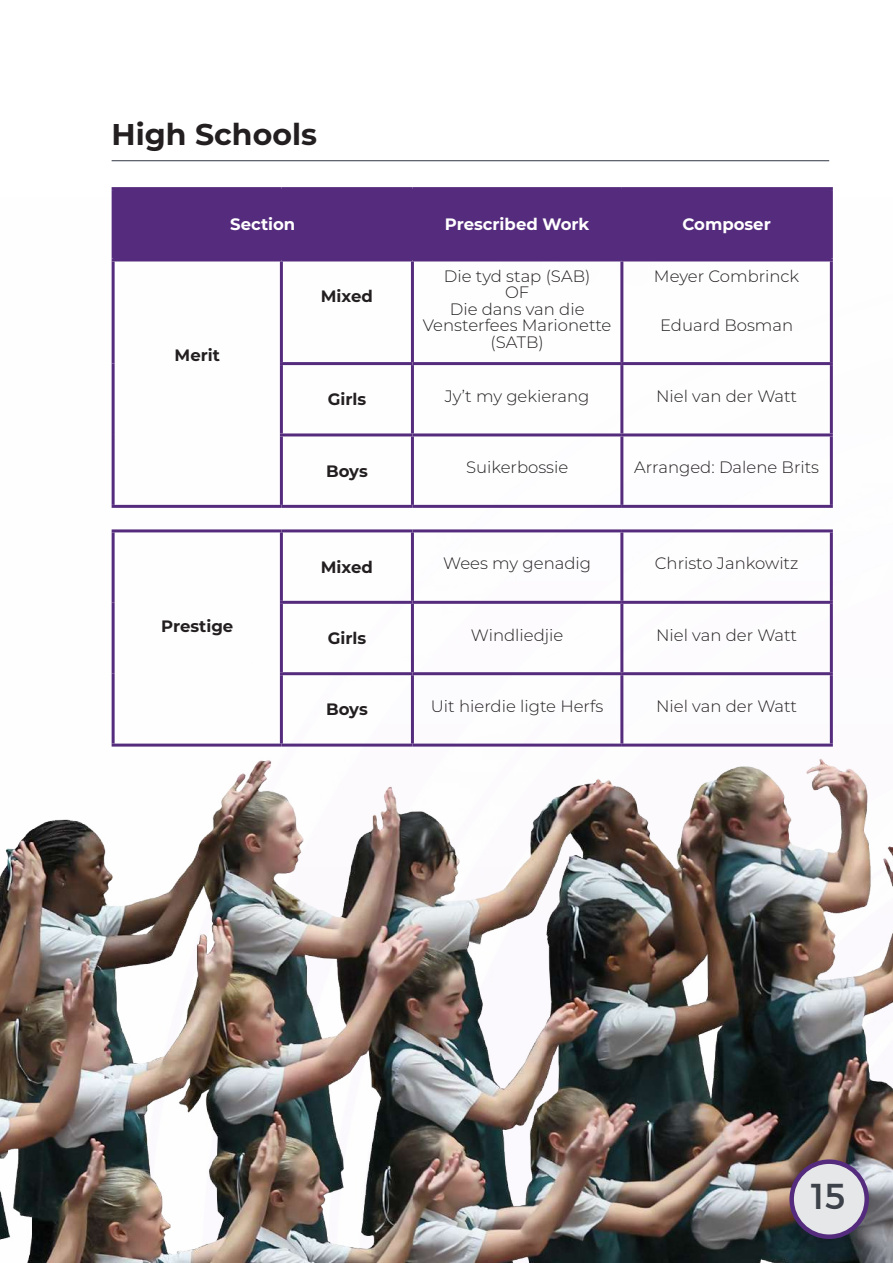
<style>
.page{position:relative;width:893px;height:1263px;background:#fff}
.page>*{position:absolute;margin:0;border:0;box-sizing:border-box;transform-origin:0 0}
.t1{font:36px "Montserrat";color:#3d424a}
.t2{font:700 30px "Montserrat";color:#231f20}
.t3{font:300 16.5px/16.5px "Montserrat";color:#231f20;text-align:center}
.t4{font:700 16.5px "Montserrat";color:#231f20}
.t5{font:700 16.5px "Montserrat";color:#fff}
</style>
<div class="page">
<img style="left:0;top:736px;width:893px;height:527px">
<hr style="left:112px;top:160px;width:717px;height:1px;background:#2f3743">
<div style="left:115px;top:190px;width:715px;height:68px;background:#552c7d"></div>
<hr style="left:112px;top:187px;width:169px;height:3px;background:#552c7d">
<hr style="left:112px;top:190px;width:3px;height:68px;background:#552c7d">
<hr style="left:281px;top:187px;width:131px;height:3px;background:#552c7d">
<hr style="left:412px;top:187px;width:210px;height:3px;background:#552c7d">
<hr style="left:622px;top:187px;width:211px;height:3px;background:#552c7d">
<hr style="left:830px;top:190px;width:3px;height:68px;background:#552c7d">
<hr style="left:281px;top:258px;width:131px;height:3px;background:#552c7d">
<hr style="left:280px;top:362px;width:132px;height:3px;background:#552c7d">
<hr style="left:280px;top:433px;width:132px;height:3px;background:#552c7d">
<hr style="left:281px;top:505px;width:131px;height:3px;background:#552c7d">
<hr style="left:412px;top:258px;width:210px;height:3px;background:#552c7d">
<hr style="left:411px;top:261px;width:3px;height:101px;background:#552c7d">
<hr style="left:412px;top:362px;width:210px;height:3px;background:#552c7d">
<hr style="left:411px;top:365px;width:3px;height:68px;background:#552c7d">
<hr style="left:412px;top:433px;width:210px;height:3px;background:#552c7d">
<hr style="left:411px;top:436px;width:3px;height:69px;background:#552c7d">
<hr style="left:412px;top:505px;width:210px;height:3px;background:#552c7d">
<hr style="left:622px;top:258px;width:211px;height:3px;background:#552c7d">
<hr style="left:620px;top:261px;width:3px;height:101px;background:#552c7d">
<hr style="left:830px;top:261px;width:3px;height:101px;background:#552c7d">
<hr style="left:622px;top:362px;width:211px;height:3px;background:#552c7d">
<hr style="left:620px;top:365px;width:3px;height:68px;background:#552c7d">
<hr style="left:830px;top:365px;width:3px;height:68px;background:#552c7d">
<hr style="left:622px;top:433px;width:211px;height:3px;background:#552c7d">
<hr style="left:620px;top:436px;width:3px;height:69px;background:#552c7d">
<hr style="left:830px;top:436px;width:3px;height:69px;background:#552c7d">
<hr style="left:622px;top:505px;width:211px;height:3px;background:#552c7d">
<hr style="left:112px;top:258px;width:169px;height:3px;background:#552c7d">
<hr style="left:112px;top:261px;width:3px;height:103px;background:#552c7d">
<hr style="left:280px;top:261px;width:3px;height:101px;background:#552c7d">
<hr style="left:112px;top:364px;width:3px;height:71px;background:#552c7d">
<hr style="left:280px;top:365px;width:3px;height:68px;background:#552c7d">
<hr style="left:112px;top:435px;width:3px;height:70px;background:#552c7d">
<hr style="left:280px;top:436px;width:3px;height:69px;background:#552c7d">
<hr style="left:112px;top:505px;width:169px;height:3px;background:#552c7d">
<hr style="left:112px;top:529px;width:169px;height:3px;background:#552c7d">
<hr style="left:112px;top:532px;width:3px;height:70px;background:#552c7d">
<hr style="left:112px;top:602px;width:3px;height:72px;background:#552c7d">
<hr style="left:112px;top:674px;width:3px;height:70px;background:#552c7d">
<hr style="left:112px;top:744px;width:169px;height:3px;background:#552c7d">
<hr style="left:830px;top:675px;width:3px;height:69px;background:#552c7d">
<hr style="left:622px;top:744px;width:211px;height:3px;background:#552c7d">
<hr style="left:280px;top:675px;width:3px;height:69px;background:#552c7d">
<hr style="left:281px;top:744px;width:131px;height:3px;background:#552c7d">
<hr style="left:411px;top:532px;width:3px;height:69px;background:#552c7d">
<hr style="left:620px;top:532px;width:3px;height:69px;background:#552c7d">
<hr style="left:411px;top:604px;width:3px;height:68px;background:#552c7d">
<hr style="left:620px;top:604px;width:3px;height:68px;background:#552c7d">
<hr style="left:411px;top:675px;width:3px;height:69px;background:#552c7d">
<hr style="left:620px;top:675px;width:3px;height:69px;background:#552c7d">
<hr style="left:412px;top:744px;width:210px;height:3px;background:#552c7d">
<hr style="left:281px;top:529px;width:131px;height:3px;background:#552c7d">
<hr style="left:280px;top:532px;width:3px;height:69px;background:#552c7d">
<hr style="left:412px;top:529px;width:210px;height:3px;background:#552c7d">
<hr style="left:622px;top:529px;width:211px;height:3px;background:#552c7d">
<hr style="left:830px;top:532px;width:3px;height:69px;background:#552c7d">
<hr style="left:280px;top:601px;width:132px;height:3px;background:#552c7d">
<hr style="left:280px;top:604px;width:3px;height:68px;background:#552c7d">
<hr style="left:412px;top:601px;width:210px;height:3px;background:#552c7d">
<hr style="left:622px;top:601px;width:211px;height:3px;background:#552c7d">
<hr style="left:830px;top:604px;width:3px;height:68px;background:#552c7d">
<hr style="left:280px;top:672px;width:132px;height:3px;background:#552c7d">
<hr style="left:412px;top:672px;width:210px;height:3px;background:#552c7d">
<hr style="left:622px;top:672px;width:211px;height:3px;background:#552c7d">
<div style="left:792px;top:1162px;width:74px;height:74px;background:#e6e7e9;border-radius:50%"></div>
<div style="left:789px;top:1159px;width:80px;height:80px;border:4px solid #552c7d;border-radius:50%"></div>
<h2 class="t2" style="left:112px;top:112px;width:207px">High Schools</h2>
<p class="t5" style="left:230px;top:213px;width:67px">Section</p>
<p class="t5" style="left:445px;top:213px;width:146px">Prescribed Work</p>
<p class="t5" style="left:682px;top:213px;width:90px">Composer</p>
<p class="t4" style="left:175px;top:343px;width:47px">Merit</p>
<p class="t4" style="left:321px;top:284px;width:54px">Mixed</p>
<p class="t3" style="left:423px;top:267px;width:190px">Die tyd stap (SAB)<br>OF<br>Die dans van die<br>Vensterfees Marionette (SATB)</p>
<p class="t3" style="left:654px;top:267px;width:147px">Meyer Combrinck</p>
<p class="t3" style="left:660px;top:317px;width:135px">Eduard Bosman</p>
<p class="t4" style="left:328px;top:388px;width:40px">Girls</p>
<p class="t3" style="left:445px;top:387px;width:146px">Jy’t my gekierang</p>
<p class="t3" style="left:656px;top:387px;width:143px">Niel van der Watt</p>
<p class="t4" style="left:326px;top:459px;width:43px">Boys</p>
<p class="t3" style="left:466px;top:459px;width:104px">Suikerbossie</p>
<p class="t3" style="left:634px;top:459px;width:186px">Arranged: Dalene Brits</p>
<p class="t4" style="left:321px;top:555px;width:54px">Mixed</p>
<p class="t3" style="left:443px;top:555px;width:149px">Wees my genadig</p>
<p class="t3" style="left:655px;top:555px;width:145px">Christo Jankowitz</p>
<p class="t4" style="left:161px;top:614px;width:74px">Prestige</p>
<p class="t4" style="left:328px;top:626px;width:40px">Girls</p>
<p class="t3" style="left:471px;top:626px;width:94px">Windliedjie</p>
<p class="t3" style="left:656px;top:626px;width:143px">Niel van der Watt</p>
<p class="t4" style="left:326px;top:698px;width:43px">Boys</p>
<p class="t3" style="left:431px;top:697px;width:174px">Uit hierdie ligte Herfs</p>
<p class="t3" style="left:656px;top:697px;width:143px">Niel van der Watt</p>
<h1 class="t1" style="left:811px;top:1174px;width:36px">15</h1>
</div>
